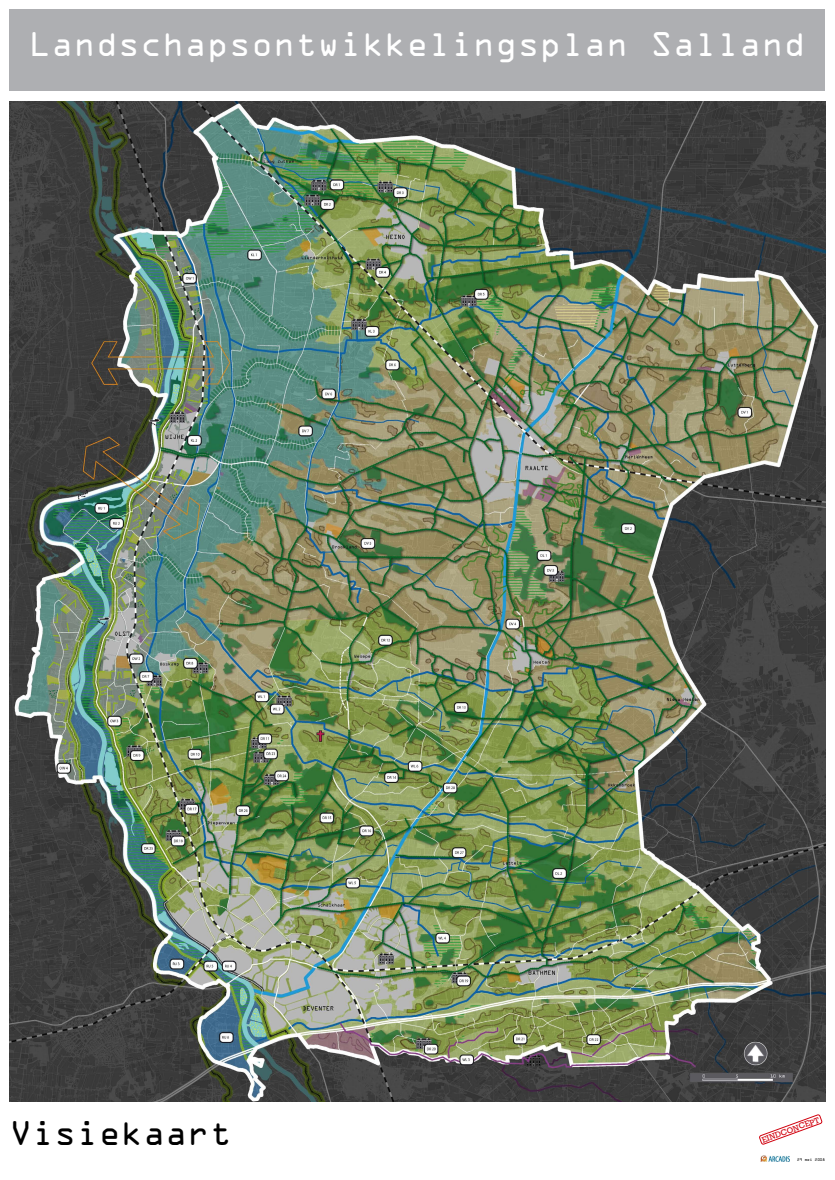
<style>
.page{position:relative;width:835px;height:1180px;background:#fff}
.page>*{position:absolute;margin:0;border:0;box-sizing:border-box;transform-origin:0 0}
.t1{font:30.8px "OCRA Std";color:#fff}
.t2{font:30.8px "OCRA Std";color:#000}
.t3{font:8.4px "Rockwell";color:#d1010e}
.t4{font:4.2px "OCRA Extended";color:#000}
</style>
<div class="page">
<img style="left:10px;top:101px;width:814px;height:1000px">
<div style="left:10px;top:10px;width:814px;height:81px;background:#aeafb2"></div>
<svg style="left:759px;top:1114px;width:63px;height:30px"></svg>
<img style="left:760px;top:1155px;width:29px;height:6px">
<p class="t1" style="left:29px;top:31px;width:778px">Landschapsontwikkelingsplan Salland</p>
<p class="t2" style="left:10px;top:1120px;width:223px">Visiekaart</p>
<p class="t3" style="left:760px;top:1135px;width:62px;rotate:-20deg">EINDCONCEPT</p>
<p class="t4" style="left:797px;top:1157px;width:29px">29 mei 2008</p>
</div>
